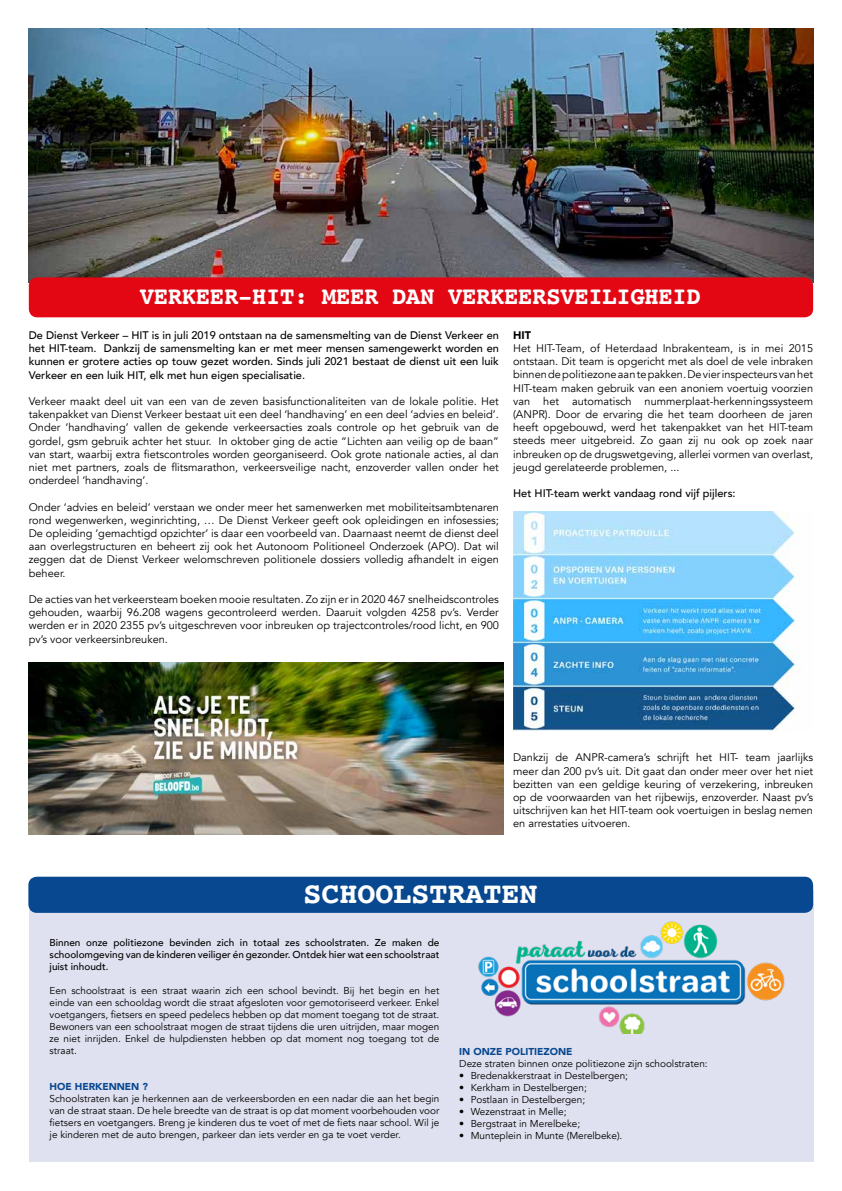
<style>
.page{position:relative;width:842px;height:1191px;background:#fff}
.page>*{position:absolute;margin:0;border:0;box-sizing:border-box;transform-origin:0 0}
.t1{font:700 30px "Courier";color:#fff}
.t2{font:700 25px "Courier";letter-spacing:-.01em;color:#fff;scale:.95 1}
.t3{font:11px/13.2px "Avenir";color:#000;text-align:justify}
.t4{font:500 11px/13.2px "Avenir";color:#000;text-align:justify}
.t5{font:900 11px "Avenir";color:#000}
.t6{font:10px/12px "Avenir";color:#000;text-align:justify}
.t7{font:500 10px/12px "Avenir";color:#000;text-align:justify}
.t8{font:900 10px "Avenir";color:#084890}
</style>
<div class="page">
<img style="left:29px;top:29px;width:784px;height:253px">
<div style="left:29px;top:890px;width:784px;height:271px;background:#e0e1f0"></div>
<div style="left:29px;top:277px;width:784px;height:40px;background:#e30613;border-radius:9px"></div>
<div style="left:28px;top:876px;width:785px;height:37px;background:#084890;border-radius:9px"></div>
<img style="left:28px;top:663px;width:475px;height:171px">
<img style="left:459px;top:912px;width:340px;height:121px">
<img style="left:513px;top:511px;width:287px;height:219px">
<h2 class="t2" style="left:140px;top:276px;width:592px">VERKEER-HIT: MEER DAN VERKEERSVEILIGHEID</h2>
<p class="t4" style="left:29px;top:328px;width:472px">De Dienst Verkeer – HIT is in juli 2019 ontstaan na de samensmelting van de Dienst Verkeer en het HIT-team. Dankzij de samensmelting kan er met meer mensen samengewerkt worden en kunnen er grotere acties op touw gezet worden. Sinds juli 2021 bestaat de dienst uit een luik Verkeer en een luik HIT, elk met hun eigen specialisatie.</p>
<p class="t3" style="left:29px;top:395px;width:472px">Verkeer maakt deel uit van een van de zeven basisfunctionaliteiten van de lokale politie. Het takenpakket van Dienst Verkeer bestaat uit een deel ‘handhaving’ en een deel ‘advies en beleid’.<br>Onder ‘handhaving’ vallen de gekende verkeersacties zoals controle op het gebruik van de gordel, gsm gebruik achter het stuur. In oktober ging de actie “Lichten aan veilig op de baan” van start, waarbij extra fietscontroles worden georganiseerd. Ook grote nationale acties, al dan niet met partners, zoals de flitsmarathon, verkeersveilige nacht, enzoverder vallen onder het onderdeel ‘handhaving’.</p>
<p class="t3" style="left:29px;top:500px;width:472px">Onder ‘advies en beleid’ verstaan we onder meer het samenwerken met mobiliteitsambtenaren rond wegenwerken, weginrichting, … De Dienst Verkeer geeft ook opleidingen en infosessies; De opleiding ‘gemachtigd opzichter’ is daar een voorbeeld van. Daarnaast neemt de dienst deel aan overlegstructuren en beheert zij ook het Autonoom Politioneel Onderzoek (APO). Dat wil zeggen dat de Dienst Verkeer welomschreven politionele dossiers volledig afhandelt in eigen beheer.</p>
<p class="t3" style="left:29px;top:593px;width:472px">De acties van het verkeersteam boeken mooie resultaten. Zo zijn er in 2020 467 snelheidscontroles gehouden, waarbij 96.208 wagens gecontroleerd werden. Daaruit volgden 4258 pv’s. Verder werden er in 2020 2355 pv’s uitgeschreven voor inbreuken op trajectcontroles/rood licht, en 900 pv’s voor verkeersinbreuken.</p>
<p class="t5" style="left:513px;top:325px;width:19px">HIT</p>
<p class="t3" style="left:513px;top:342px;width:301px">Het HIT-Team, of Heterdaad Inbrakenteam, is in mei 2015 ontstaan. Dit team is opgericht met als doel de vele inbraken binnen de politiezone aan te pakken. De vier inspecteurs van het HIT-team maken gebruik van een anoniem voertuig voorzien van het automatisch nummerplaat-herkenningssysteem (ANPR). Door de ervaring die het team doorheen de jaren heeft opgebouwd, werd het takenpakket van het HIT-team steeds meer uitgebreid. Zo gaan zij nu ook op zoek naar inbreuken op de drugswetgeving, allerlei vormen van overlast, jeugd gerelateerde problemen, ...</p>
<p class="t4" style="left:513px;top:486px;width:224px">Het HIT-team werkt vandaag rond vijf pijlers:</p>
<p class="t3" style="left:513px;top:751px;width:302px">Dankzij de ANPR-camera’s schrijft het HIT- team jaarlijks meer dan 200 pv’s uit. Dit gaat dan onder meer over het niet bezitten van een geldige keuring of verzekering, inbreuken op de voorwaarden van het rijbewijs, enzoverder. Naast pv’s uitschrijven kan het HIT-team ook voertuigen in beslag nemen en arrestaties uitvoeren.</p>
<h1 class="t1" style="left:303px;top:869px;width:235px">SCHOOLSTRATEN</h1>
<p class="t7" style="left:50px;top:936px;width:391px">Binnen onze politiezone bevinden zich in totaal zes schoolstraten. Ze maken de schoolomgeving van de kinderen veiliger én gezonder. Ontdek hier wat een schoolstraat juist inhoudt.</p>
<p class="t6" style="left:50px;top:985px;width:391px">Een schoolstraat is een straat waarin zich een school bevindt. Bij het begin en het einde van een schooldag wordt die straat afgesloten voor gemotoriseerd verkeer. Enkel voetgangers, fietsers en speed pedelecs hebben op dat moment toegang tot de straat.<br>Bewoners van een schoolstraat mogen de straat tijdens die uren uitrijden, maar mogen ze niet inrijden. Enkel de hulpdiensten hebben op dat moment nog toegang tot de straat.</p>
<p class="t8" style="left:50px;top:1078px;width:100px">HOE HERKENNEN ?</p>
<p class="t6" style="left:50px;top:1093px;width:391px">Schoolstraten kan je herkennen aan de verkeersborden en een nadar die aan het begin van de straat staan. De hele breedte van de straat is op dat moment voorbehouden voor fietsers en voetgangers. Breng je kinderen dus te voet of met de fiets naar school. Wil je je kinderen met de auto brengen, parkeer dan iets verder en ga te voet verder.</p>
<p class="t8" style="left:459px;top:1043px;width:115px">IN ONZE POLITIEZONE</p>
<p class="t6" style="left:459px;top:1057px;width:250px">Deze straten binnen onze politiezone zijn schoolstraten:</p>
<p class="t6" style="left:459px;top:1069px;width:170px">• Bredenakkerstraat in Destelbergen;</p>
<p class="t6" style="left:459px;top:1081px;width:129px">• Kerkham in Destelbergen;</p>
<p class="t6" style="left:459px;top:1093px;width:127px">• Postlaan in Destelbergen;</p>
<p class="t6" style="left:459px;top:1105px;width:109px">• Wezenstraat in Melle;</p>
<p class="t6" style="left:459px;top:1117px;width:122px">• Bergstraat in Merelbeke;</p>
<p class="t6" style="left:459px;top:1129px;width:165px">• Munteplein in Munte (Merelbeke).</p>
</div>
